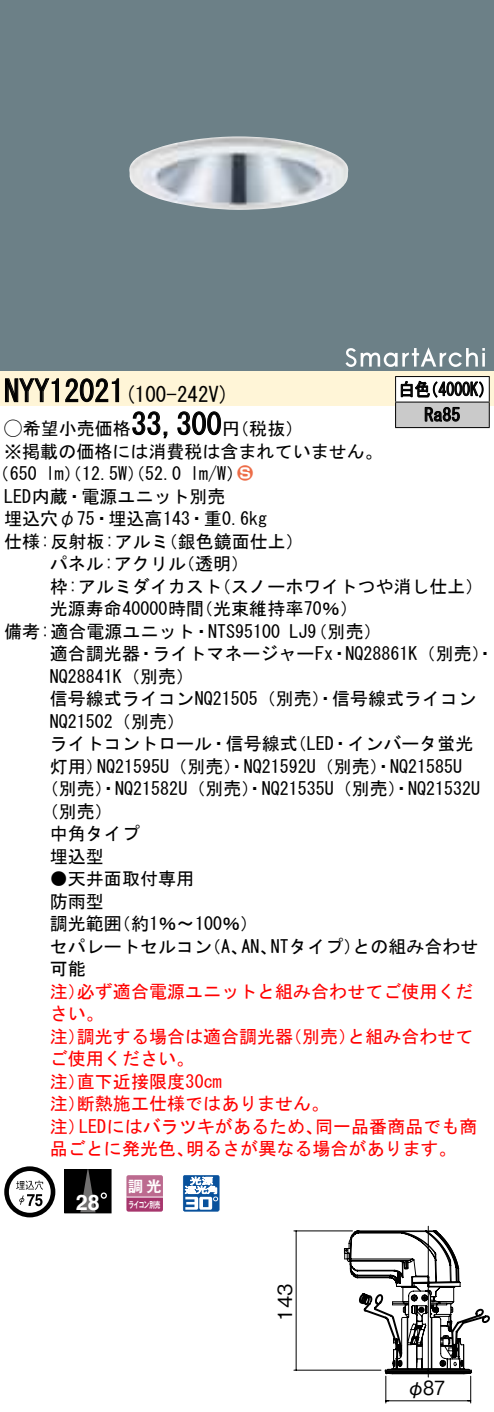
<style>
.page{position:relative;width:494px;height:1412px;background:#fff}
.page>*{position:absolute;margin:0;border:0;box-sizing:border-box;transform-origin:0 0}
.t1{font:30px "MS Gothic";color:#000}
.t2{font:700 21.6px "Helvetica";color:#fff}
.t3{font:21px "MS Gothic";color:#000}
.t4{font:19.5px "Gothic BBB Pro Medium 90 pv RKSJ H";color:#000}
.t5{font:18px/22.5px "MS Gothic";color:#000}
.t6{font:18px/22.5px "MS Gothic";color:#f00}
.t7{font:18px/25.5px "MS Gothic";color:#000;scale:.88 1}
.t8{font:18px "Ford Classification 1";color:#ed6d48}
.t9{font:15px "Gothic MB101 Pro De Bold 90 pv RKSJ H";color:#fff}
.t10{font:8.7px "Gothic MB101 Pro De Bold 90 pv RKSJ H";letter-spacing:-.05em;color:#fff;scale:.65 1}
.s1{font-family:"Ford Classification 1"}
.s2{color:#fff}
</style>
<div class="page">
<div style="left:0;top:0;width:493px;height:346px;background:#6c8087"></div>
<img style="left:129px;top:136px;width:220px;height:74px">
<div style="left:0;top:346px;width:493px;height:26px;background:#6c8087"></div>
<svg style="left:345px;top:347px;width:139px;height:20px"></svg>
<div style="left:0;top:372px;width:493px;height:34px;background:#fff5d7"></div>
<svg style="left:5px;top:378px;width:54px;height:24px"></svg>
<svg style="left:65px;top:378px;width:54px;height:24px"></svg>
<svg style="left:132px;top:411px;width:36px;height:28px"></svg>
<svg style="left:177px;top:411px;width:44px;height:24px"></svg>
<svg style="left:4px;top:1166px;width:51px;height:51px"></svg>
<svg style="left:64px;top:1169px;width:47px;height:44px;background:#151515"></svg>
<svg style="left:126px;top:1175px;width:37px;height:36px"></svg>
<hr style="left:126px;top:1196px;width:37px;height:1px;background:#fff">
<svg style="left:183px;top:1175px;width:36px;height:36px"></svg>
<hr style="left:395px;top:376px;width:94px;height:1px;background:#000">
<hr style="left:395px;top:427px;width:94px;height:1px;background:#000">
<svg style="left:395px;top:377px;width:94px;height:50px;background:#b2b2b2"></svg>
<svg style="left:343px;top:1225px;width:146px;height:178px"></svg>
<hr style="left:295px;top:1230px;width:1px;height:140px;background:#000">
<hr style="left:293px;top:1230px;width:59px;height:1px;background:#000">
<hr style="left:293px;top:1369px;width:87px;height:1px;background:#000">
<h1 class="t1" style="left:4px;top:376px;width:122px">NYY12021</h1>
<p class="t3" style="left:124px;top:384px;width:106px">(100-242 (V</p>
<h1 class="t1" style="left:131px;top:409px;width:91px">33,300</h1>
<p class="t5" style="left:4px;top:417px;width:379px"><span class="s1">A</span>希望小売価格<br>※掲載の価格には消費税は含まれていません。</p>
<p class="t8" style="left:237px;top:464px;width:17px">2<span class="s2">3</span></p>
<p class="t5" style="left:222px;top:417px;width:82px">（円税抜(</p>
<p class="t5" style="left:190px;top:462px;width:55px">l m (W/</p>
<p class="t5" style="left:-8px;top:462px;width:47px">（650</p>
<p class="t5" style="left:4px;top:485px;width:223px">LED内蔵・電源ユニット別売</p>
<p class="t5" style="left:4px;top:507px;width:264px">埋込穴φ75・埋込高143・重0.6kg</p>
<p class="t5" style="left:159px;top:530px;width:146px">（銀色鏡面仕上(</p>
<p class="t5" style="left:46px;top:462px;width:137px">lm）（12.5 ）（W 52.0</p>
<p class="t5" style="left:4px;top:530px;width:166px">仕様:反射板:アルミ</p>
<p class="t5" style="left:50px;top:552px;width:138px">パネル:アクリル</p>
<p class="t5" style="left:177px;top:552px;width:74px">（透明(</p>
<p class="t7" style="left:424px;top:376px;width:42px;text-indent:-26px">白色<br>Ra85</p>
<p class="t7" style="left:422px;top:376px;width:83px">（4000 (K</p>
<p class="t5" style="left:195px;top:575px;width:164px;text-indent:-145px">枠:アルミダイカスト<br>（光束維持率70％(</p>
<p class="t5" style="left:213px;top:575px;width:271px">（スノーホワイトつや消し仕上(</p>
<p class="t5" style="left:50px;top:597px;width:156px">光源寿命40000時間</p>
<p class="t5" style="left:4px;top:620px;width:277px">備考:適合電源ユニット・NTS95100</p>
<p class="t5" style="left:289px;top:620px;width:94px">LJ（9 別売(</p>
<p class="t5" style="left:152px;top:642px;width:182px">ライトマネージャーFx</p>
<p class="t5" style="left:50px;top:642px;width:91px">適合調光器</p>
<p class="t5" style="left:50px;top:665px;width:145px">NQ28841 （K 別売(</p>
<p class="t5" style="left:50px;top:687px;width:427px">信号線式ライコンNQ21505（別売）・信号線式ライコン</p>
<p class="t5" style="left:50px;top:710px;width:136px">NQ21502（別売(</p>
<p class="t5" style="left:288px;top:732px;width:186px">（LED・インバータ蛍光</p>
<p class="t5" style="left:345px;top:642px;width:150px">NQ28861 （K 別売・(</p>
<p class="t5" style="left:137px;top:642px;width:19px">・</p>
<p class="t5" style="left:330px;top:642px;width:19px">・</p>
<p class="t5" style="left:97px;top:732px;width:366px;text-indent:-47px">ライトコントロール・信号線式<br>NQ21595 （U 別売）・NQ21592 （U 別売）・NQ21585U</p>
<p class="t5" style="left:50px;top:755px;width:55px">灯用）</p>
<p class="t5" style="left:41px;top:777px;width:440px">（別売）・NQ21582 （U 別売）・NQ21535 （U 別売）・NQ21532U</p>
<p class="t5" style="left:41px;top:800px;width:74px">（別売(</p>
<p class="t5" style="left:50px;top:822px;width:91px">中角タイプ</p>
<p class="t5" style="left:50px;top:845px;width:56px">埋込型</p>
<p class="t5" style="left:50px;top:867px;width:146px">●天井面取付専用防雨型</p>
<p class="t5" style="left:113px;top:912px;width:147px">（約1％〜100％(</p>
<p class="t5" style="left:50px;top:912px;width:73px">調光範囲</p>
<p class="t5" style="left:270px;top:935px;width:92px">NTタイプ）</p>
<p class="t5" style="left:352px;top:935px;width:127px">との組み合わせ</p>
<p class="t5" style="left:50px;top:935px;width:163px">セパレートセルコン可能</p>
<p class="t6" style="left:77px;top:980px;width:397px">必ず適合電源ユニットと組み合わせてご使用くだ</p>
<p class="t5" style="left:203px;top:935px;width:46px">（、A</p>
<p class="t5" style="left:241px;top:935px;width:37px">AN、</p>
<p class="t6" style="left:50px;top:980px;width:55px">注）さい。</p>
<p class="t6" style="left:77px;top:1025px;width:217px">調光する場合は適合調光器</p>
<p class="t6" style="left:284px;top:1025px;width:73px">（別売）</p>
<p class="t6" style="left:347px;top:1025px;width:127px">と組み合わせて</p>
<p class="t6" style="left:50px;top:1025px;width:37px">注）</p>
<p class="t6" style="left:50px;top:1047px;width:145px">ご使用ください。</p>
<p class="t6" style="left:77px;top:1070px;width:146px">直下近接限度30cm</p>
<p class="t6" style="left:77px;top:1070px;width:253px;text-indent:-27px">注）<br>断熱施工仕様ではありません。</p>
<p class="t6" style="left:50px;top:1092px;width:37px">注）</p>
<p class="t6" style="left:79px;top:1115px;width:245px">LEDにはバラツキがあるため、</p>
<p class="t6" style="left:315px;top:1115px;width:163px">同一品番商品でも商</p>
<p class="t6" style="left:50px;top:1115px;width:37px">注）</p>
<p class="t6" style="left:50px;top:1137px;width:145px">品ごとに発光色、</p>
<p class="t6" style="left:186px;top:1137px;width:272px">明るさが異なる場合があります。</p>
<p class="t2" style="left:76px;top:1185px;width:25px">28</p>
<p class="t9" style="left:128px;top:1173px;width:35px">調光</p>
<p class="t10" style="left:128px;top:1197px;width:51px">ライコン別売</p>
<p class="t4" style="left:269px;top:1320px;width:38px;rotate:-90deg">143</p>
<p class="t4" style="left:406px;top:1372px;width:40px">φ87</p>
</div>
